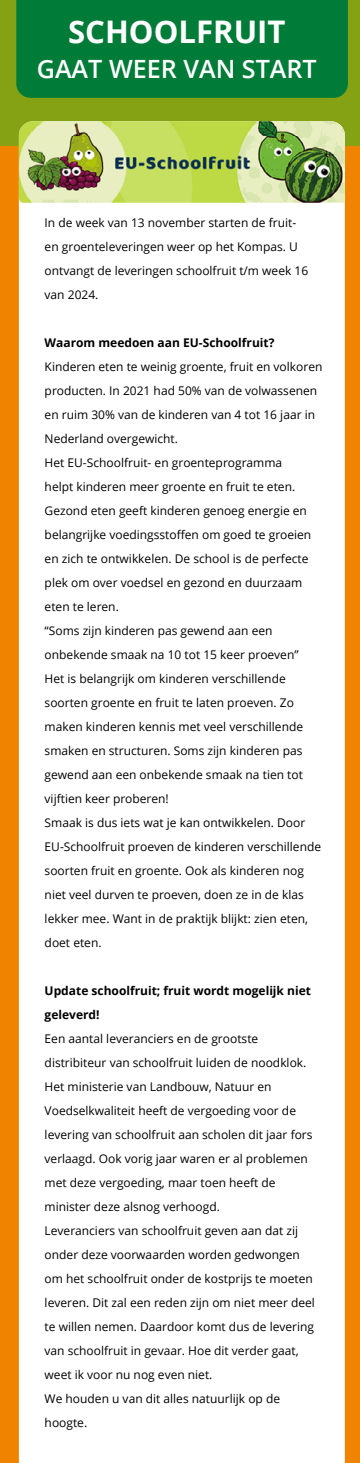
<style>
.page{position:relative;width:360px;height:1463px;background:#fff}
.page>*{position:absolute;margin:0;border:0;box-sizing:border-box;transform-origin:0 0}
.t1{font:700 31.1px "Open Sans";color:#fff}
.t2{font:600 25.1px "Open Sans";color:#fff}
.t3{font:12px/24px "Open Sans";color:#000}
.t4{font:700 12px/24px "Open Sans";color:#000}
</style>
<div class="page">
<div style="left:0;top:0;width:360px;height:147px;background:#84a214"></div>
<div style="left:0;top:147px;width:360px;height:1316px;background:#f08300"></div>
<div style="left:19px;top:203px;width:326px;height:1260px;background:#fff"></div>
<div style="left:16px;top:0;width:332px;height:98px;background:#007c38"></div>
<img style="left:19px;top:121px;width:326px;height:82px">
<h1 class="t1" style="left:68px;top:9px;width:219px">SCHOOLFRUIT</h1>
<h2 class="t2" style="left:37px;top:52px;width:282px">GAAT WEER VAN START</h2>
<p class="t3" style="left:45px;top:210px;width:265px">In de week van 13 november starten de fruit&shy;en groenteleveringen weer op het Kompas. U ontvangt de leveringen schoolfruit t/m week 16 van 2024.</p>
<p class="t4" style="left:45px;top:330px;width:231px">Waarom meedoen aan EU-Schoolfruit?</p>
<p class="t3" style="left:45px;top:354px;width:279px">Kinderen eten te weinig groente, fruit en volkoren producten. In 2021 had 50% van de volwassenen en ruim 30% van de kinderen van 4 tot 16 jaar in Nederland overgewicht.<br>Het EU-Schoolfruit- en groenteprogramma<br>helpt kinderen meer groente en fruit te eten.<br>Gezond eten geeft kinderen genoeg energie en belangrijke voedingsstoffen om goed te groeien en zich te ontwikkelen. De school is de perfecte plek om over voedsel en gezond en duurzaam eten te leren.<br>“Soms zijn kinderen pas gewend aan een onbekende smaak na 10 tot 15 keer proeven”<br>Het is belangrijk om kinderen verschillende soorten groente en fruit te laten proeven. Zo maken kinderen kennis met veel verschillende smaken en structuren. Soms zijn kinderen pas gewend aan een onbekende smaak na tien tot vijftien keer proberen!<br>Smaak is dus iets wat je kan ontwikkelen. Door EU-Schoolfruit proeven de kinderen verschillende soorten fruit en groente. Ook als kinderen nog niet veel durven te proeven, doen ze in de klas lekker mee. Want in de praktijk blijkt: zien eten, doet eten.</p>
<p class="t4" style="left:45px;top:978px;width:268px">Update schoolfruit; fruit wordt mogelijk niet geleverd!</p>
<p class="t3" style="left:45px;top:1026px;width:272px">Een aantal leveranciers en de grootste distribiteur van schoolfruit luiden de noodklok.<br>Het ministerie van Landbouw, Natuur en Voedselkwaliteit heeft de vergoeding voor de levering van schoolfruit aan scholen dit jaar fors verlaagd. Ook vorig jaar waren er al problemen met deze vergoeding, maar toen heeft de minister deze alsnog verhoogd.<br>Leveranciers van schoolfruit geven aan dat zij onder deze voorwaarden worden gedwongen om het schoolfruit onder de kostprijs te moeten leveren. Dit zal een reden zijn om niet meer deel te willen nemen. Daardoor komt dus de levering van schoolfruit in gevaar. Hoe dit verder gaat, weet ik voor nu nog even niet.<br>We houden u van dit alles natuurlijk op de hoogte.</p>
</div>
